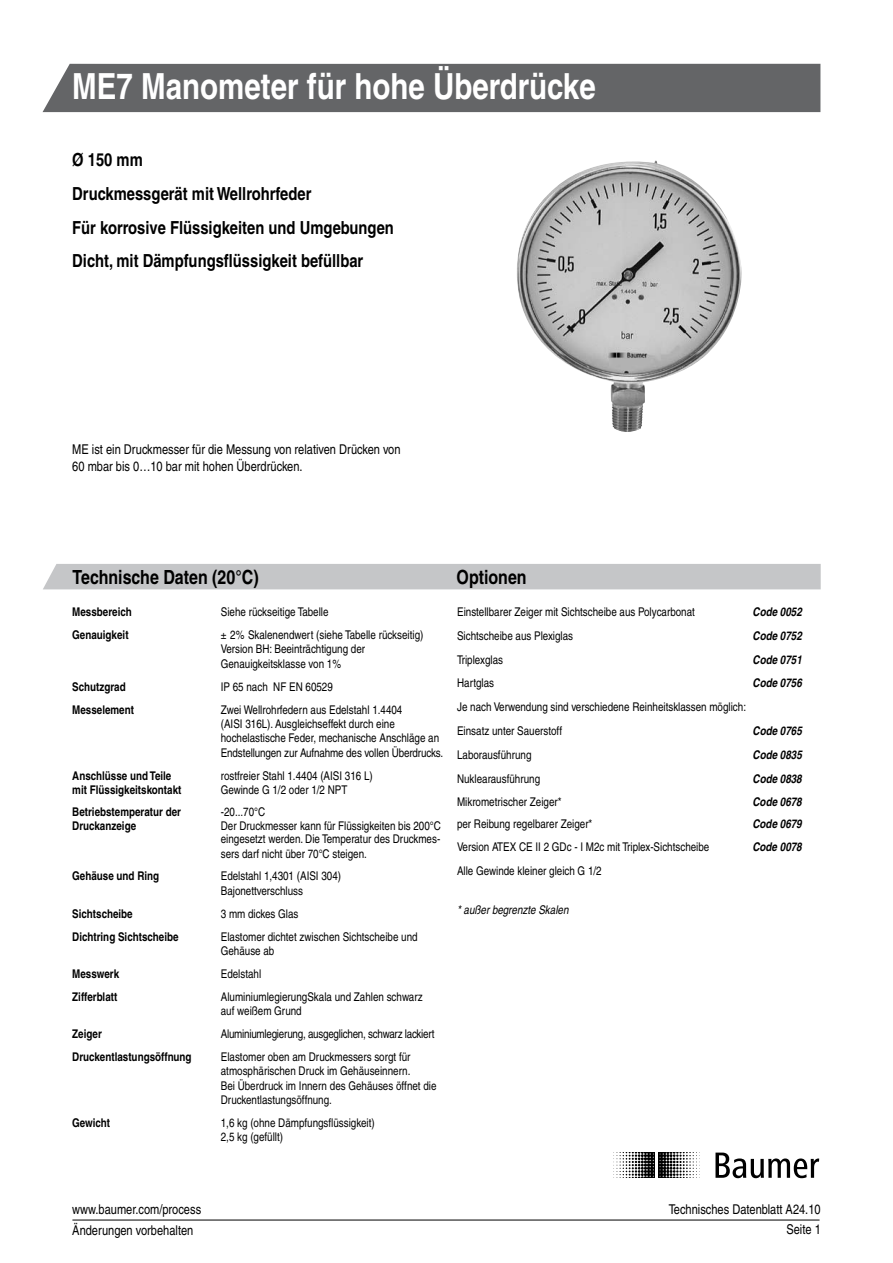
<style>
.page{position:relative;width:893px;height:1263px;background:#fff}
.page>*{position:absolute;margin:0;border:0;box-sizing:border-box;transform-origin:0 0}
.t1{font:700 condensed 36px "Helvetica";color:#fff}
.t2{font:700 condensed 19.5px "Helvetica";color:#000}
.t3{font:700 condensed 18px/33.8px "Helvetica";color:#000}
.t4{font:condensed 13.5px/20.1px "Helvetica";color:#000;text-align:right}
.t5{font:condensed 12px/14.4px "Helvetica";color:#000}
.t6{font:700 condensed 12px "Helvetica";color:#000}
.t7{font:italic 700 condensed 12px "Helvetica";color:#000}
.t8{font:condensed 12px "Helvetica";letter-spacing:-.02em;color:#000}
.t9{font:italic condensed 12px "Helvetica";color:#000}
</style>
<div class="page">
<hr style="left:72px;top:1220px;width:748px;height:1px;background:#000">
<svg style="left:616px;top:1152px;width:84px;height:26px"></svg>
<svg style="left:715px;top:1152px;width:104px;height:26px"></svg>
<div style="left:43px;top:564px;width:778px;height:25px;background:#c5c6c8"></div>
<div style="left:43px;top:64px;width:777px;height:48px;background:#646567"></div>
<img style="left:517px;top:160px;width:225px;height:272px">
<h1 class="t1" style="left:72px;top:64px;width:525px">ME7 Manometer für hohe Überdrücke</h1>
<h3 class="t3" style="left:72px;top:143px;width:323px">Ø 150 mm<br>Druckmessgerät mit Wellrohrfeder<br>Für korrosive Flüssigkeiten und Umgebungen Dicht, mit Dämpfungsflüssigkeit befüllbar</h3>
<p class="t4" style="left:72px;top:442px;width:330px;line-height:16.2px;text-align:left">ME ist ein Druckmesser für die Messung von relativen Drücken von<br>60 mbar bis 0…10 bar mit hohen Überdrücken.</p>
<h2 class="t2" style="left:73px;top:565px;width:188px">Technische Daten (20°C)</h2>
<h2 class="t2" style="left:457px;top:565px;width:72px">Optionen</h2>
<p class="t6" style="left:72px;top:604px;width:61px">Messbereich</p>
<p class="t5" style="left:221px;top:604px;width:109px">Siehe rückseitige Tabelle</p>
<p class="t6" style="left:72px;top:627px;width:58px">Genauigkeit</p>
<p class="t5" style="left:221px;top:627px;width:204px">± 2% Skalenendwert (siehe Tabelle rückseitig)<br>Version BH: Beeinträchtigung der<br>Genauigkeitsklasse von 1%</p>
<p class="t6" style="left:72px;top:679px;width:55px">Schutzgrad</p>
<p class="t5" style="left:221px;top:679px;width:114px">IP 65 nach NF EN 60529</p>
<p class="t6" style="left:72px;top:702px;width:63px">Messelement</p>
<p class="t5" style="left:221px;top:702px;width:224px">Zwei Wellrohrfedern aus Edelstahl 1.4404<br>(AISI 316L). Ausgleichseffekt durch eine hochelastische Feder, mechanische Anschläge an Endstellungen zur Aufnahme des vollen Überdrucks.</p>
<p class="t6" style="left:72px;top:768px;width:101px">Anschlüsse und Teile</p>
<p class="t5" style="left:221px;top:768px;width:154px">rostfreier Stahl 1.4404 (AISI 316 L)</p>
<p class="t6" style="left:72px;top:783px;width:111px">mit Flüssigkeitskontakt</p>
<p class="t5" style="left:221px;top:783px;width:128px">Gewinde G 1/2 oder 1/2 NPT</p>
<p class="t6" style="left:72px;top:805px;width:110px">Betriebstemperatur der</p>
<p class="t5" style="left:221px;top:805px;width:46px">-20...70°C</p>
<p class="t6" style="left:72px;top:818px;width:65px">Druckanzeige</p>
<p class="t5" style="left:221px;top:818px;width:222px;line-height:14px;text-align:justify">Der Druckmesser kann für Flüssigkeiten bis 200°C eingesetzt werden. Die Temperatur des Druckmes&shy;sers darf nicht über 70°C steigen.</p>
<p class="t6" style="left:72px;top:869px;width:88px">Gehäuse und Ring</p>
<p class="t5" style="left:221px;top:869px;width:122px">Edelstahl 1,4301 (AISI 304)<br>Bajonettverschluss</p>
<p class="t6" style="left:72px;top:906px;width:62px">Sichtscheibe</p>
<p class="t5" style="left:221px;top:906px;width:79px">3 mm dickes Glas</p>
<p class="t6" style="left:72px;top:929px;width:108px">Dichtring Sichtscheibe</p>
<p class="t5" style="left:221px;top:929px;width:198px">Elastomer dichtet zwischen Sichtscheibe und<br>Gehäuse ab</p>
<p class="t6" style="left:72px;top:966px;width:48px">Messwerk</p>
<p class="t5" style="left:221px;top:966px;width:42px">Edelstahl</p>
<p class="t6" style="left:72px;top:989px;width:47px">Zifferblatt</p>
<p class="t5" style="left:221px;top:989px;width:203px">AluminiumlegierungSkala und Zahlen schwarz auf weißem Grund</p>
<p class="t6" style="left:72px;top:1026px;width:31px">Zeiger</p>
<p class="t8" style="left:221px;top:1027px;width:215px">Aluminiumlegierung, ausgeglichen, schwarz lackiert</p>
<p class="t6" style="left:72px;top:1049px;width:121px">Druckentlastungsöffnung</p>
<p class="t5" style="left:221px;top:1049px;width:217px">Elastomer oben am Druckmessers sorgt für atmosphärischen Druck im Gehäuseinnern.<br>Bei Überdruck im Innern des Gehäuses öffnet die Druckentlastungsöffnung.</p>
<p class="t6" style="left:72px;top:1115px;width:39px">Gewicht</p>
<p class="t5" style="left:221px;top:1115px;width:155px">1,6 kg (ohne Dämpfungsflüssigkeit)<br>2,5 kg (gefüllt)</p>
<p class="t5" style="left:457px;top:604px;width:239px">Einstellbarer Zeiger mit Sichtscheibe aus Polycarbonat</p>
<p class="t7" style="left:753px;top:604px;width:51px">Code 0052</p>
<p class="t5" style="left:457px;top:628px;width:118px">Sichtscheibe aus Plexiglas</p>
<p class="t7" style="left:753px;top:628px;width:51px">Code 0752</p>
<p class="t5" style="left:457px;top:652px;width:47px">Triplexglas</p>
<p class="t7" style="left:753px;top:652px;width:51px">Code 0751</p>
<p class="t5" style="left:457px;top:676px;width:39px">Hartglas</p>
<p class="t7" style="left:753px;top:676px;width:51px">Code 0756</p>
<p class="t5" style="left:457px;top:695px;width:290px;line-height:23.9px">Je nach Verwendung sind verschiedene Reinheitsklassen möglich:<br>Einsatz unter Sauerstoff</p>
<p class="t7" style="left:753px;top:723px;width:51px">Code 0765</p>
<p class="t5" style="left:457px;top:747px;width:76px">Laborausführung</p>
<p class="t7" style="left:753px;top:747px;width:51px">Code 0835</p>
<p class="t5" style="left:457px;top:771px;width:85px">Nuklearausführung</p>
<p class="t7" style="left:753px;top:771px;width:51px">Code 0838</p>
<p class="t5" style="left:457px;top:794px;width:106px">Mikrometrischer Zeiger*</p>
<p class="t7" style="left:753px;top:794px;width:51px">Code 0678</p>
<p class="t5" style="left:457px;top:817px;width:137px">per Reibung regelbarer Zeiger*</p>
<p class="t7" style="left:753px;top:817px;width:51px">Code 0679</p>
<p class="t5" style="left:457px;top:839px;width:254px">Version ATEX CE II 2 GDc - I M2c mit Triplex-Sichtscheibe</p>
<p class="t7" style="left:752px;top:839px;width:51px">Code 0078</p>
<p class="t5" style="left:457px;top:863px;width:146px">Alle Gewinde kleiner gleich G 1/2</p>
<p class="t9" style="left:457px;top:903px;width:113px">* außer begrenzte Skalen</p>
<p class="t4" style="left:72px;top:1199px;width:130px">www.baumer.com/process</p>
<p class="t4" style="left:72px;top:1220px;width:123px">Änderungen vorbehalten</p>
<p class="t4" style="left:669px;top:1199px;width:154px">Technisches Datenblatt A24.10<br>Seite 1</p>
</div>
